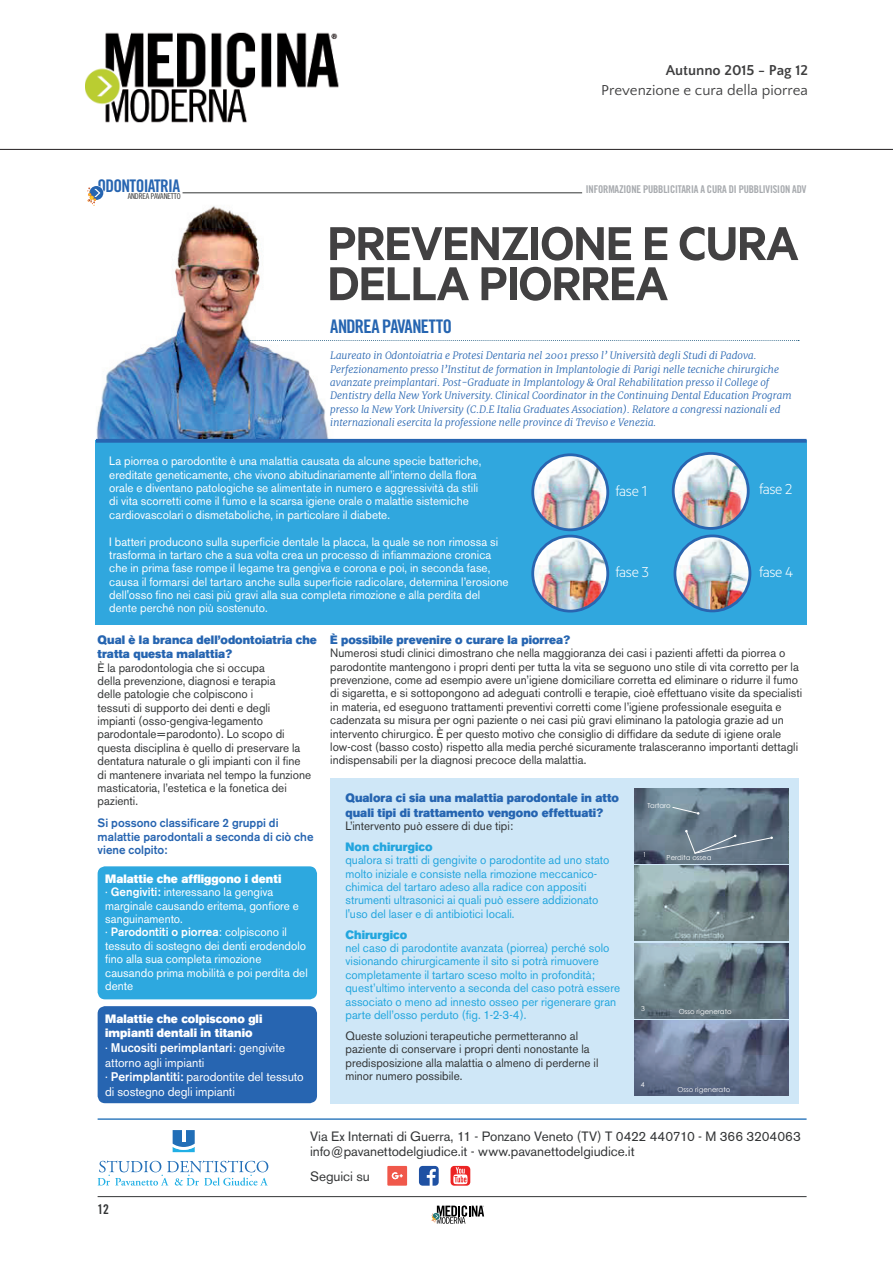
<style>
.page{position:relative;width:893px;height:1263px;background:#fff}
.page>*{position:absolute;margin:0;border:0;box-sizing:border-box;transform-origin:0 0}
.t1{font:600 53.55px/40px "Metric";letter-spacing:-.025em;color:#424142}
.t2{font:18.75px "Trade Gothic Bold Cond Twenty";color:#2665b1}
.t3{font:17.4px "Trade Gothic Bold Cond Twenty";letter-spacing:-.04em;color:#2765b1}
.t4{font:300 16.2px "Metric";letter-spacing:-.025em;color:#fff}
.t5{font:15px "Quattrocento Sans";color:#3e3e3f}
.t6{font:700 15px "Quattrocento Sans";color:#3e3e3f}
.t7{font:13.5px/15px "Akzidenz Grotesk BE";color:#333536}
.t8{font:13.35px "Trade Gothic Bold Cond Twenty";color:#333536}
.t9{font:12.45px/14.5px "Akzidenz Grotesk BE";color:#fff;scale:.96 1}
.t10{font:12px/13.4px "Akzidenz Grotesk BE";color:#333536;scale:.96 1}
.t11{font:12px/13.4px "Akzidenz Grotesk BE";color:#fff;scale:.96 1}
.t12{font:12px/13.4px "Akzidenz Grotesk BE";letter-spacing:.005em;color:#22a6de;scale:.96 1}
.t13{font:12px/13.4px "Akzidenz Grotesk BE";letter-spacing:.005em;color:#23a5de;scale:.96 1}
.t14{font:12px/14.5px "Akzidenz Grotesk BE Super";letter-spacing:.005em;color:#2665b1;scale:.96 1}
.t15{font:500 12px/13.4px "Akzidenz Grotesk BE";color:#2765b1;scale:.96 1}
.t16{font:12px/14.5px "Akzidenz Grotesk BE Super";letter-spacing:.005em;color:#fff;scale:.96 1}
.t17{font:12px "Akzidenz Grotesk BE Super";letter-spacing:.005em;color:#23a5de;scale:.96 1}
.t18{font:12px "Akzidenz Grotesk BE Super";letter-spacing:.005em;color:#22a6de;scale:.96 1}
.t19{font:10.65px "Trade Gothic Bold Cond Twenty";color:#a8abaf}
.t20{font:italic 300 10.05px/13.4px "Merriweather";color:#2665b1}
.t21{font:7.95px "Trade Gothic Cond Eighteen";letter-spacing:-.025em;color:#333536}
.t22{font:6.9px "Century Gothic";color:#fff}
.s1{font-weight:500}
</style>
<div class="page">
<hr style="left:98px;top:1118px;width:709px;height:2px;background:#206fb8">
<svg style="left:98px;top:1160px;width:170px;height:26px"></svg>
<svg style="left:173px;top:1130px;width:22px;height:22px"></svg>
<svg style="left:387px;top:1166px;width:20px;height:20px"></svg>
<svg style="left:451px;top:1166px;width:19px;height:20px"></svg>
<svg style="left:419px;top:1166px;width:20px;height:20px"></svg>
<div style="left:330px;top:778px;width:468px;height:325px;background:#cfe7f7"></div>
<div style="left:98px;top:866px;width:219px;height:133px;background:#2da8df;border-radius:8px"></div>
<div style="left:98px;top:1006px;width:219px;height:97px;background:#2765b1;border-radius:8px"></div>
<img style="left:96px;top:206px;width:239px;height:233px">
<img style="left:330px;top:227px;width:5px;height:34px">
<img style="left:330px;top:267px;width:5px;height:34px">
<svg style="left:247px;top:340px;width:552px;height:1px"></svg>
<hr style="left:98px;top:1196px;width:709px;height:1px;background:#333536">
<svg style="left:431px;top:1205px;width:53px;height:19px"></svg>
<hr style="left:183px;top:193px;width:399px;height:1px;background:#333536">
<div style="left:96px;top:441px;width:711px;height:184px;background:#30a7de"></div>
<svg style="left:96px;top:439px;width:711px;height:4px;background:#2769b4"></svg>
<img style="left:533px;top:455px;width:75px;height:75px;border-radius:50%">
<div style="left:531px;top:453px;width:78px;height:78px;border:3px solid #2965b1;border-radius:50%"></div>
<img style="left:673px;top:453px;width:75px;height:75px;border-radius:50%">
<div style="left:672px;top:452px;width:78px;height:78px;border:3px solid #2965b1;border-radius:50%"></div>
<img style="left:533px;top:536px;width:75px;height:75px;border-radius:50%">
<div style="left:531px;top:535px;width:78px;height:77px;border:3px solid #2965b1;border-radius:50%"></div>
<img style="left:675px;top:536px;width:75px;height:75px;border-radius:50%">
<div style="left:673px;top:534px;width:78px;height:78px;border:3px solid #2965b1;border-radius:50%"></div>
<img style="left:634px;top:788px;width:154px;height:75px">
<svg style="left:672px;top:807px;width:28px;height:8px"></svg>
<svg style="left:685px;top:830px;width:88px;height:24px;background:#708190"></svg>
<img style="left:634px;top:866px;width:154px;height:75px">
<img style="left:634px;top:1020px;width:154px;height:75px">
<img style="left:634px;top:943px;width:154px;height:75px">
<svg style="left:87px;top:186px;width:17px;height:22px"></svg>
<hr style="left:0;top:149px;width:893px;height:1px;background:#231f20">
<img style="left:85px;top:33px;width:254px;height:90px">
<h3 class="t3" style="left:98px;top:179px;width:84px">ODONTOIATRIA</h3>
<p class="t21" style="left:128px;top:193px;width:55px">ANDREA PAVANETTO</p>
<p class="t6" style="left:666px;top:64px;width:144px">Autunno 2015 - Pag 12</p>
<p class="t5" style="left:601px;top:83px;width:208px">Prevenzione e cura della piorrea</p>
<p class="t19" style="left:586px;top:185px;width:222px">INFORMAZIONE PUBBLICITARIA A CURA DI PUBBLIVISION ADV</p>
<h1 class="t1" style="left:327px;top:230px;width:474px">PREVENZIONE E CURA<br>DELLA PIORREA</h1>
<h2 class="t2" style="left:330px;top:319px;width:124px">ANDREA PAVANETTO</h2>
<p class="t20" style="left:330px;top:350px;width:463px">Laureato in Odontoiatria e Protesi Dentaria nel 2001 presso l’ Università degli Studi di Padova.<br>Perfezionamento presso l’Institut de formation in Implantologie di Parigi nelle tecniche chirurgiche avanzate preimplantari. Post-Graduate in Implantology &amp; Oral Rehabilitation presso il College of Dentistry della New York University. Clinical Coordinator in the Continuing Dental Education Program presso la New York University (C.D.E Italia Graduates Association). Relatore a congressi nazionali ed internazionali esercita la professione nelle province di Treviso e Venezia.</p>
<p class="t11" style="left:109px;top:456px;width:389px">La piorrea o parodontite è una malattia causata da alcune specie batteriche, ereditate geneticamente, che vivono abitudinariamente all’interno della flora orale e diventano patologiche se alimentate in numero e aggressività da stili di vita scorretti come il fumo e la scarsa igiene orale o malattie sistemiche cardiovascolari o dismetaboliche, in particolare il diabete.</p>
<p class="t11" style="left:109px;top:536px;width:417px">I batteri producono sulla superficie dentale la placca, la quale se non rimossa si trasforma in tartaro che a sua volta crea un processo di infiammazione cronica che in prima fase rompe il legame tra gengiva e corona e poi, in seconda fase, causa il formarsi del tartaro anche sulla superficie radicolare, determina l’erosione dell'osso fino nei casi più gravi alla sua completa rimozione e alla perdita del dente perché non più sostenuto.</p>
<h3 class="t4" style="left:615px;top:481px;width:33px">fase 1</h3>
<h3 class="t4" style="left:759px;top:480px;width:35px">fase 2</h3>
<h3 class="t4" style="left:615px;top:562px;width:35px">fase 3</h3>
<h3 class="t4" style="left:759px;top:562px;width:36px">fase 4</h3>
<p class="t14" style="left:98px;top:633px;width:230px">Qual è la branca dell’odontoiatria che tratta questa malattia?</p>
<p class="t10" style="left:98px;top:662px;width:224px">È la parodontologia che si occupa<br>della prevenzione, diagnosi e terapia<br>delle patologie che colpiscono i<br>tessuti di supporto dei denti e degli impianti (osso-gengiva-legamento parodontale=parodonto). Lo scopo di questa disciplina è quello di preservare la dentatura naturale o gli impianti con il fine di mantenere invariata nel tempo la funzione masticatoria, l’estetica e la fonetica dei pazienti.</p>
<p class="t15" style="left:98px;top:817px;width:226px">Si possono classificare 2 gruppi di malattie parodontali a seconda di ciò che viene colpito:</p>
<p class="t16" style="left:105px;top:872px;width:185px">Malattie che affliggono i denti</p>
<p class="t11" style="left:105px;top:887px;width:213px">· <span class="s1">Gengiviti:</span> interessano la gengiva marginale causando eritema, gonfiore e sanguinamento.<br>· <span class="s1">Parodontiti o piorrea</span>: colpiscono il tessuto di sostegno dei denti erodendolo fino alla sua completa rimozione causando prima mobilità e poi perdita del dente</p>
<p class="t16" style="left:105px;top:1012px;width:165px">Malattie che colpiscono gli impianti dentali in titanio</p>
<p class="t9" style="left:105px;top:1042px;width:208px">· <span class="s1">Mucositi perimplantari</span>: gengivite attorno agli impianti<br>· <span class="s1">Perimplantiti:</span> parodontite del tessuto di sostegno degli impianti</p>
<p class="t14" style="left:330px;top:633px;width:251px">È possibile prevenire o curare la piorrea?</p>
<p class="t10" style="left:330px;top:648px;width:493px">Numerosi studi clinici dimostrano che nella maggioranza dei casi i pazienti affetti da piorrea o parodontite mantengono i propri denti per tutta la vita se seguono uno stile di vita corretto per la prevenzione, come ad esempio avere un’igiene domiciliare corretta ed eliminare o ridurre il fumo di sigaretta, e si sottopongono ad adeguati controlli e terapie, cioè effettuano visite da specialisti in materia, ed eseguono trattamenti preventivi corretti come l’igiene professionale eseguita e cadenzata su misura per ogni paziente o nei casi più gravi eliminano la patologia grazie ad un intervento chirurgico. È per questo motivo che consiglio di diffidare da sedute di igiene orale low-cost (basso costo) rispetto alla media perché sicuramente tralasceranno importanti dettagli indispensabili per la diagnosi precoce della malattia.</p>
<p class="t14" style="left:345px;top:791px;width:286px">Qualora ci sia una malattia parodontale in atto quali tipi di trattamento vengono effettuati?</p>
<p class="t10" style="left:345px;top:820px;width:176px">L’intervento può essere di due tipi:</p>
<p class="t17" style="left:345px;top:842px;width:92px">Non chirurgico</p>
<p class="t13" style="left:345px;top:855px;width:276px">qualora si tratti di gengivite o parodontite ad uno stato molto iniziale e consiste nella rimozione meccanico&shy;chimica del tartaro adeso alla radice con appositi strumenti ultrasonici ai quali può essere addizionato l'uso del laser e di antibiotici locali.</p>
<p class="t18" style="left:345px;top:930px;width:66px">Chirurgico</p>
<p class="t12" style="left:345px;top:942px;width:287px">nel caso di parodontite avanzata (piorrea) perché solo visionando chirurgicamente il sito si potrà rimuovere completamente il tartaro sceso molto in profondità; quest’ultimo intervento a seconda del caso potrà essere associato o meno ad innesto osseo per rigenerare gran parte dell’osso perduto (fig. 1-2-3-4).</p>
<p class="t10" style="left:345px;top:1030px;width:265px">Queste soluzioni terapeutiche permetteranno al paziente di conservare i propri denti nonostante la predisposizione alla malattia o almeno di perderne il minor numero possibile.</p>
<p class="t22" style="left:647px;top:801px;width:25px">Tartaro</p>
<p class="t22" style="left:643px;top:850px;width:5px">1</p>
<p class="t22" style="left:667px;top:853px;width:46px">Perdita ossea</p>
<p class="t22" style="left:641px;top:1004px;width:5px">3</p>
<p class="t22" style="left:641px;top:1080px;width:5px">4</p>
<p class="t22" style="left:679px;top:1007px;width:54px">Osso rigenerato</p>
<p class="t22" style="left:677px;top:1085px;width:54px">Osso rigenerato</p>
<p class="t8" style="left:98px;top:1204px;width:13px">12</p>
<p class="t7" style="left:310px;top:1130px;width:492px">Via Ex Internati di Guerra, 11 - Ponzano Veneto (TV) T 0422 440710 - M 366 3204063 info@pavanettodelgiudice.it - www.pavanettodelgiudice.it</p>
<p class="t7" style="left:310px;top:1170px;width:61px">Seguici su</p>
</div>
